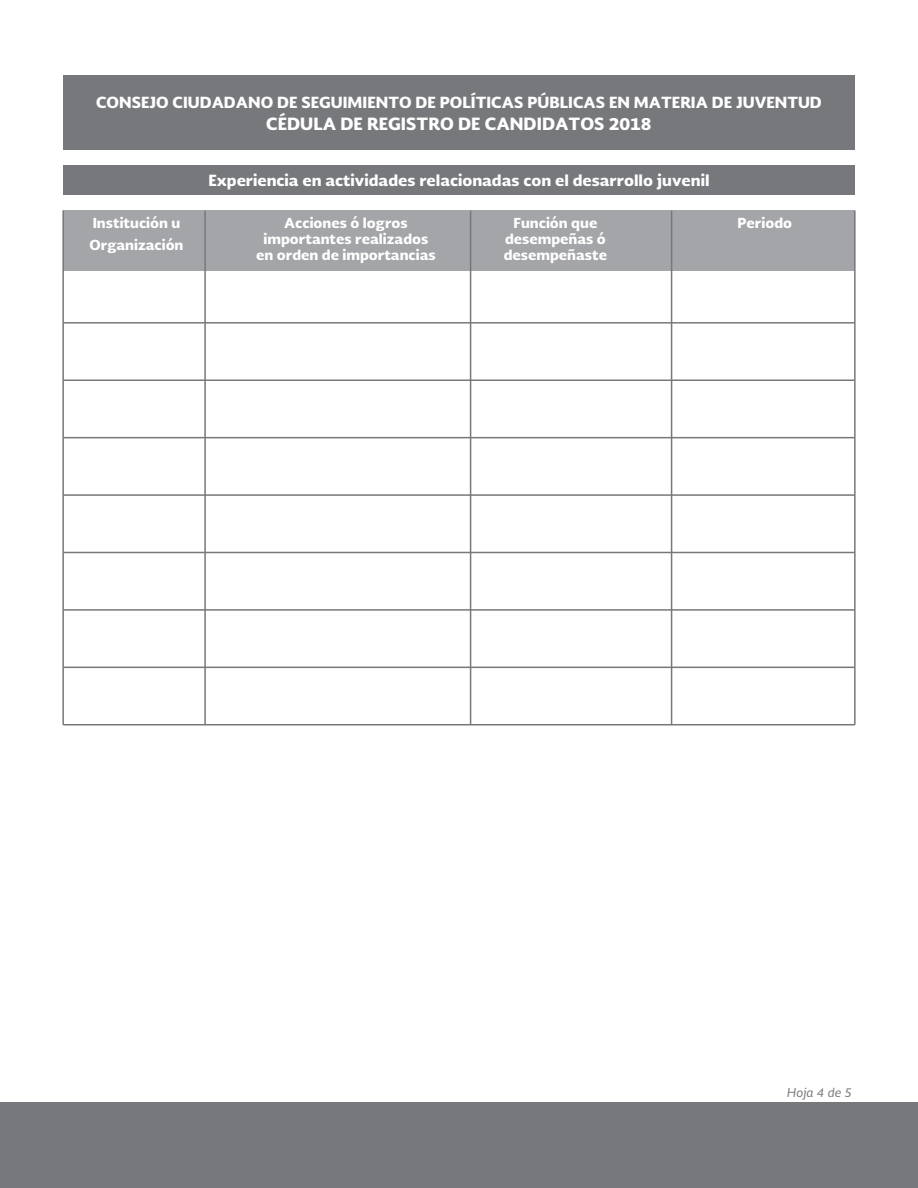
<style>
.page{position:relative;width:918px;height:1188px;background:#fff}
.page>*{position:absolute;margin:0;border:0;box-sizing:border-box;transform-origin:0 0}
.t1{font:900 16.5px "Soberana Sans";color:#fff}
.t2{font:900 15px "Soberana Sans";color:#fff}
.t3{font:900 13.5px/16.2px "Soberana Sans";color:#fff;text-align:center}
.t4{font:italic 12px "Soberana Sans";color:#76787b}
</style>
<div class="page">
<div style="left:0;top:1102px;width:918px;height:86px;background:#76787b"></div>
<div style="left:63px;top:76px;width:792px;height:74px;background:#76787b"></div>
<div style="left:63px;top:166px;width:792px;height:29px;background:#76787b"></div>
<div style="left:63px;top:211px;width:792px;height:60px;background:#a4a5a9"></div>
<hr style="left:204px;top:211px;width:2px;height:514px;background:#76787b">
<hr style="left:470px;top:211px;width:1px;height:514px;background:#76787b">
<hr style="left:671px;top:211px;width:1px;height:514px;background:#76787b">
<hr style="left:854px;top:211px;width:2px;height:514px;background:#76787b">
<hr style="left:62px;top:211px;width:2px;height:514px;background:#76787b">
<hr style="left:63px;top:322px;width:792px;height:2px;background:#76787b">
<hr style="left:63px;top:379px;width:792px;height:2px;background:#76787b">
<hr style="left:63px;top:437px;width:792px;height:1px;background:#76787b">
<hr style="left:63px;top:494px;width:792px;height:2px;background:#76787b">
<hr style="left:63px;top:552px;width:792px;height:1px;background:#76787b">
<hr style="left:63px;top:609px;width:792px;height:2px;background:#76787b">
<hr style="left:63px;top:667px;width:792px;height:1px;background:#76787b">
<hr style="left:63px;top:724px;width:792px;height:1px;background:#76787b">
<p class="t2" style="left:96px;top:92px;width:727px">CONSEJO CIUDADANO DE SEGUIMIENTO DE POLÍTICAS PÚBLICAS EN MATERIA DE JUVENTUD</p>
<p class="t1" style="left:266px;top:113px;width:387px">CÉDULA DE REGISTRO DE CANDIDATOS 2018</p>
<p class="t2" style="left:208px;top:170px;width:503px">Experiencia en actividades relacionadas con el desarrollo juvenil</p>
<p class="t3" style="left:90px;top:211px;width:95px;line-height:21.9px;text-align:left">Institución u<br>Organización</p>
<p class="t3" style="left:256px;top:214px;width:181px">Acciones ó logros importantes realizados en orden de importancias</p>
<p class="t3" style="left:504px;top:214px;width:105px">Función que desempeñas ó desempeñaste</p>
<p class="t3" style="left:738px;top:214px;width:56px">Periodo</p>
<p class="t4" style="left:787px;top:1084px;width:67px">Hoja 4 de 5</p>
</div>
